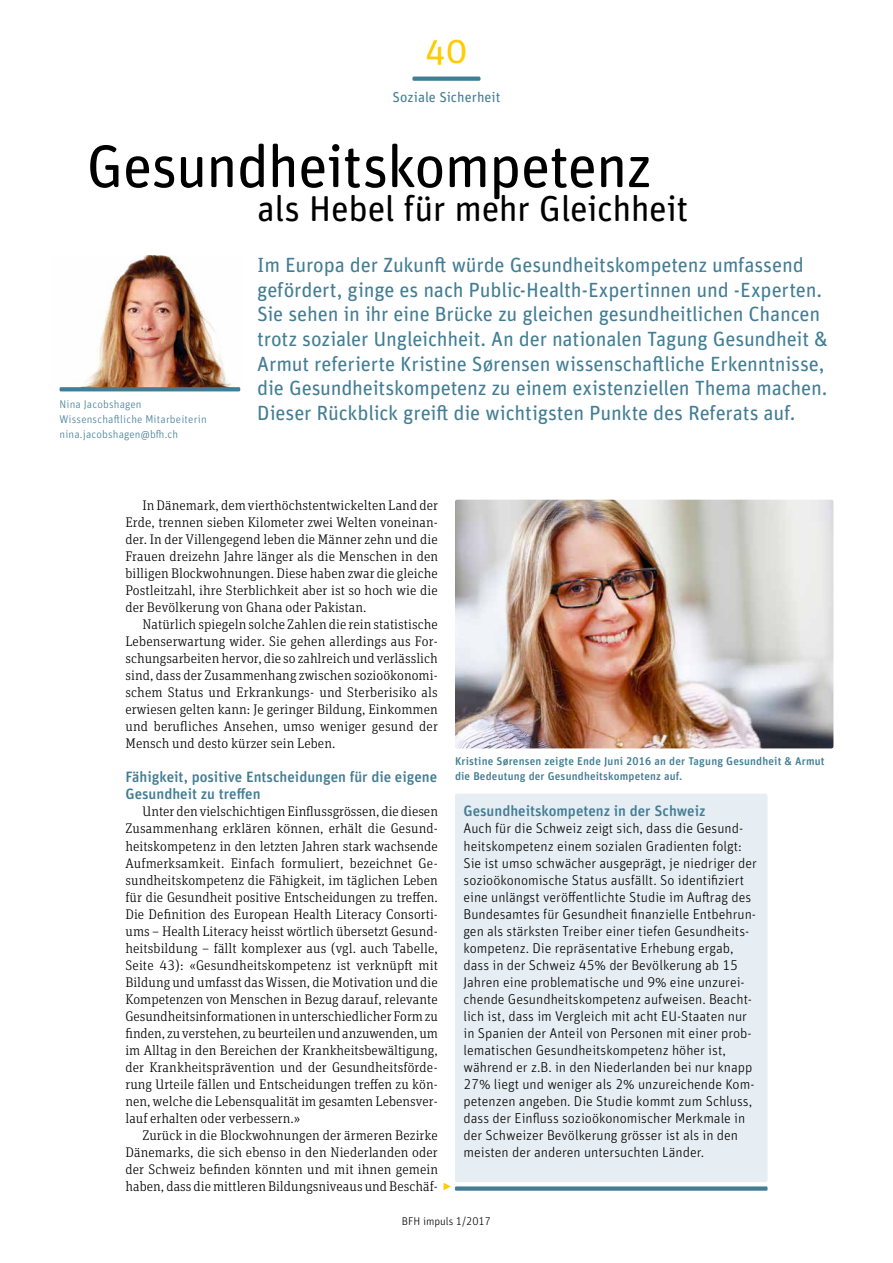
<style>
.page{position:relative;width:893px;height:1263px;background:#fff}
.page>*{position:absolute;margin:0;border:0;box-sizing:border-box;transform-origin:0 0}
.t1{font:60px "Unit Rounded Pro";letter-spacing:-.02em;color:#000}
.t2{font:36px "Unit Rounded Pro";letter-spacing:-.015em;color:#000}
.t3{font:36px "Unit Rounded Pro";color:#fc0}
.t4{font:20.55px/24.6px "Unit Rounded Pro";letter-spacing:-.01em;color:#427d94}
.t5{font:300 16.5px "Unit Rounded Pro";color:#fc0}
.t6{font:500 15px/17px "Unit Rounded Pro";color:#427d94}
.t7{font:300 14.25px/17px "Unit Rounded Pro";color:#000}
.t8{font:14.25px "Unit Rounded Pro";color:#427d94}
.t9{font:300 13.95px/17px "Unit Slab Pro";letter-spacing:.005em;color:#000;text-align:justify}
.t10{font:500 11.25px/15px "Unit Rounded Pro";letter-spacing:.015em;color:#427d94}
.t11{font:300 11.25px/15px "Unit Rounded Pro";letter-spacing:.015em;color:#427d94}
.t12{font:300 11.25px "Unit Rounded Pro";color:#000}
</style>
<div class="page">
<svg style="left:412px;top:77px;width:68px;height:4px"></svg>
<img style="left:59px;top:255px;width:182px;height:134px">
<svg style="left:60px;top:387px;width:180px;height:4px"></svg>
<img style="left:455px;top:500px;width:378px;height:248px">
<div style="left:455px;top:794px;width:312px;height:388px;background:#e7eef3;border-radius:2px"></div>
<div style="left:455px;top:1186px;width:312px;height:5px;background:#427d94"></div>
<h2 class="t3" style="left:425px;top:25px;width:44px">40</h2>
<p class="t8" style="left:392px;top:87px;width:110px">Soziale Sicherheit</p>
<h1 class="t1" style="left:86px;top:125px;width:567px">Gesundheitskompetenz</h1>
<h2 class="t2" style="left:257px;top:184px;width:432px">als Hebel für mehr Gleichheit</h2>
<p class="t11" style="left:60px;top:397px;width:149px">Nina Jacobshagen<br>Wissenschaftliche Mitarbeiterin nina.jacobshagen@bfh.ch</p>
<p class="t4" style="left:257px;top:252px;width:572px">Im Europa der Zukunft würde Gesundheitskompetenz umfassend gefördert, ginge es nach Public-Health-Expertinnen und -Experten.<br>Sie sehen in ihr eine Brücke zu gleichen gesundheitlichen Chancen trotz sozialer Ungleichheit. An der nationalen Tagung Gesundheit &amp; Armut referierte Kristine Sørensen wissenschaftliche Erkenntnisse, die Gesundheitskompetenz zu einem existenziellen Thema machen.<br>Dieser Rückblick greift die wichtigsten Punkte des Referats auf.</p>
<p class="t9" style="left:125px;top:497px;width:314px;text-indent:17px">In Dänemark, dem vierthöchstentwickelten Land der Erde, trennen sieben Kilometer zwei Welten voneinan&shy;der. In der Villengegend leben die Männer zehn und die Frauen dreizehn Jahre länger als die Menschen in den billigen Blockwohnungen. Diese haben zwar die gleiche Postleitzahl, ihre Sterblichkeit aber ist so hoch wie die der Bevölkerung von Ghana oder Pakistan.</p>
<p class="t9" style="left:125px;top:616px;width:314px;text-indent:17px">Natürlich spiegeln solche Zahlen die rein statistische Lebenserwartung wider. Sie gehen allerdings aus For&shy;schungsarbeiten hervor, die so zahlreich und verlässlich sind, dass der Zusammenhang zwischen sozioökonomi&shy;schem Status und Erkrankungs- und Sterberisiko als erwiesen gelten kann: Je geringer Bildung, Einkommen und berufliches Ansehen, umso weniger gesund der Mensch und desto kürzer sein Leben.</p>
<p class="t6" style="left:125px;top:768px;width:313px">Fähigkeit, positive Entscheidungen für die eigene<br>Gesundheit zu treffen</p>
<p class="t9" style="left:125px;top:803px;width:314px;text-indent:17px">Unter den vielschichtigen Einflussgrössen, die diesen Zusammenhang erklären können, erhält die Gesund&shy;heitskompetenz in den letzten Jahren stark wachsende Aufmerksamkeit. Einfach formuliert, bezeichnet Ge&shy;sundheitskompetenz die Fähigkeit, im täglichen Leben für die Gesundheit positive Entscheidungen zu treffen.<br>Die Definition des European Health Literacy Consorti&shy;ums – Health Literacy heisst wörtlich übersetzt Gesund&shy;heitsbildung – fällt komplexer aus (vgl. auch Tabelle, Seite 43): «Gesundheitskompetenz ist verknüpft mit Bildung und umfasst das Wissen, die Motivation und die Kompetenzen von Menschen in Bezug darauf, relevante Gesundheitsinformationen in unterschiedlicher Form zu finden, zu verstehen, zu beurteilen und anzuwenden, um im Alltag in den Bereichen der Krankheitsbewältigung, der Krankheitsprävention und der Gesundheitsförde&shy;rung Urteile fällen und Entscheidungen treffen zu kön&shy;nen, welche die Lebensqualität im gesamten Lebensver&shy;lauf erhalten oder verbessern.»</p>
<p class="t9" style="left:125px;top:1126px;width:314px;text-indent:17px">Zurück in die Blockwohnungen der ärmeren Bezirke Dänemarks, die sich ebenso in den Niederlanden oder der Schweiz befinden könnten und mit ihnen gemein haben, dass die mittleren Bildungsniveaus und Beschäf-</p>
<p class="t10" style="left:455px;top:753px;width:371px">Kristine Sørensen zeigte Ende Juni 2016 an der Tagung Gesundheit &amp; Armut die Bedeutung der Gesundheitskompetenz auf.</p>
<p class="t6" style="left:463px;top:802px;width:244px">Gesundheitskompetenz in der Schweiz</p>
<p class="t7" style="left:463px;top:820px;width:295px">Auch für die Schweiz zeigt sich, dass die Gesund&shy;heitskompetenz einem sozialen Gradienten folgt:<br>Sie ist umso schwächer ausgeprägt, je niedriger der sozioökonomische Status ausfällt. So identifiziert eine unlängst veröffentlichte Studie im Auftrag des Bundesamtes für Gesundheit finanzielle Entbehrun&shy;gen als stärksten Treiber einer tiefen Gesundheits&shy;kompetenz. Die repräsentative Erhebung ergab, dass in der Schweiz 45% der Bevölkerung ab 15<br>Jahren eine problematische und 9% eine unzurei&shy;chende Gesundheitskompetenz aufweisen. Beacht&shy;lich ist, dass im Vergleich mit acht EU-Staaten nur in Spanien der Anteil von Personen mit einer prob&shy;lematischen Gesundheitskompetenz höher ist, während er z.B. in den Niederlanden bei nur knapp 27% liegt und weniger als 2% unzureichende Kom&shy;petenzen angeben. Die Studie kommt zum Schluss, dass der Einfluss sozioökonomischer Merkmale in der Schweizer Bevölkerung grösser ist als in den meisten der anderen untersuchten Länder.</p>
<p class="t5" style="left:442px;top:1176px;width:11px">▶</p>
<p class="t12" style="left:402px;top:1213px;width:91px">BFH impuls 1/2017</p>
</div>
